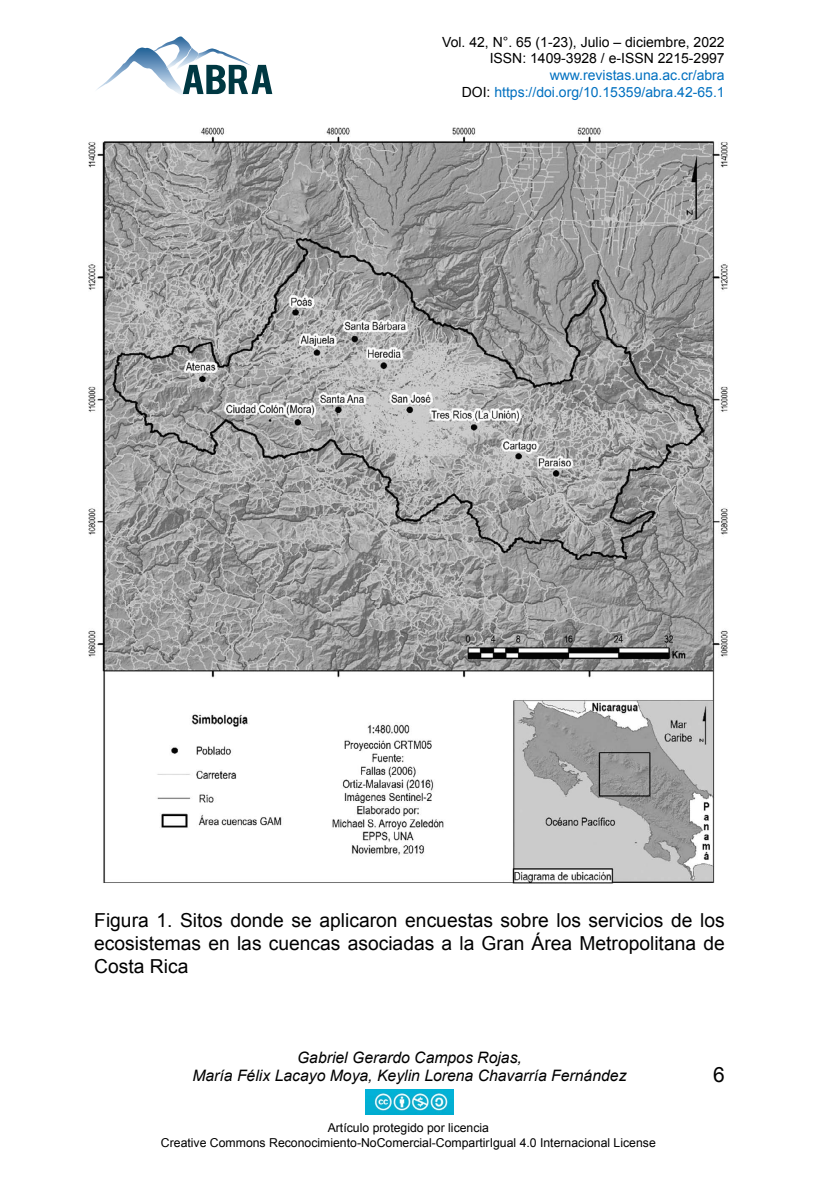
<style>
.page{position:relative;width:819px;height:1197px;background:#fff}
.page>*{position:absolute;margin:0;border:0;box-sizing:border-box;transform-origin:0 0}
.t1{font:21px "Arial";color:#000}
.t2{font:19.25px/23.1px "Arial";color:#000;text-align:justify}
.t3{font:italic 15.75px/18.9px "Arial";color:#000;text-align:center}
.t4{font:14px/16.8px "Arial";color:#000;text-align:right}
.t5{font:14px/16.8px "Arial";color:#0070c0;text-align:right}
.t6{font:12.25px/14.7px "Arial";color:#000;text-align:center}
.s1{color:#000}
</style>
<div class="page">
<img style="left:158px;top:36px;width:36px;height:18px">
<img style="left:97px;top:48px;width:87px;height:47px">
<img style="left:154px;top:51px;width:14px;height:19px">
<img style="left:194px;top:48px;width:34px;height:6px">
<svg style="left:183px;top:54px;width:89px;height:40px"></svg>
<img style="left:366px;top:1089px;width:88px;height:26px">
<img style="left:88px;top:127px;width:640px;height:757px">
<p class="t4" style="left:442px;top:34px;width:284px">Vol. 42, N°. 65 (1-23), Julio – diciembre, 2022<br>ISSN: 1409-3928 / e-ISSN 2215-2997</p>
<p class="t5" style="left:462px;top:67px;width:265px">www.revistas.una.ac.cr/abra<br><span class="s1">DOI:</span> https://doi.org/10.15359/abra.42-65.1</p>
<p class="t2" style="left:94px;top:909px;width:632px">Figura 1. Sitos donde se aplicaron encuestas sobre los servicios de los ecosistemas en las cuencas asociadas a la Gran Área Metropolitana de Costa Rica</p>
<p class="t3" style="left:192px;top:1048px;width:436px">Gabriel Gerardo Campos Rojas,<br>María Félix Lacayo Moya, Keylin Lorena Chavarría Fernández</p>
<p class="t6" style="left:161px;top:1121px;width:496px">Artículo protegido por licencia<br>Creative Commons Reconocimiento-NoComercial-CompartirIgual 4.0 Internacional License</p>
<p class="t1" style="left:713px;top:1060px;width:13px">6</p>
</div>
